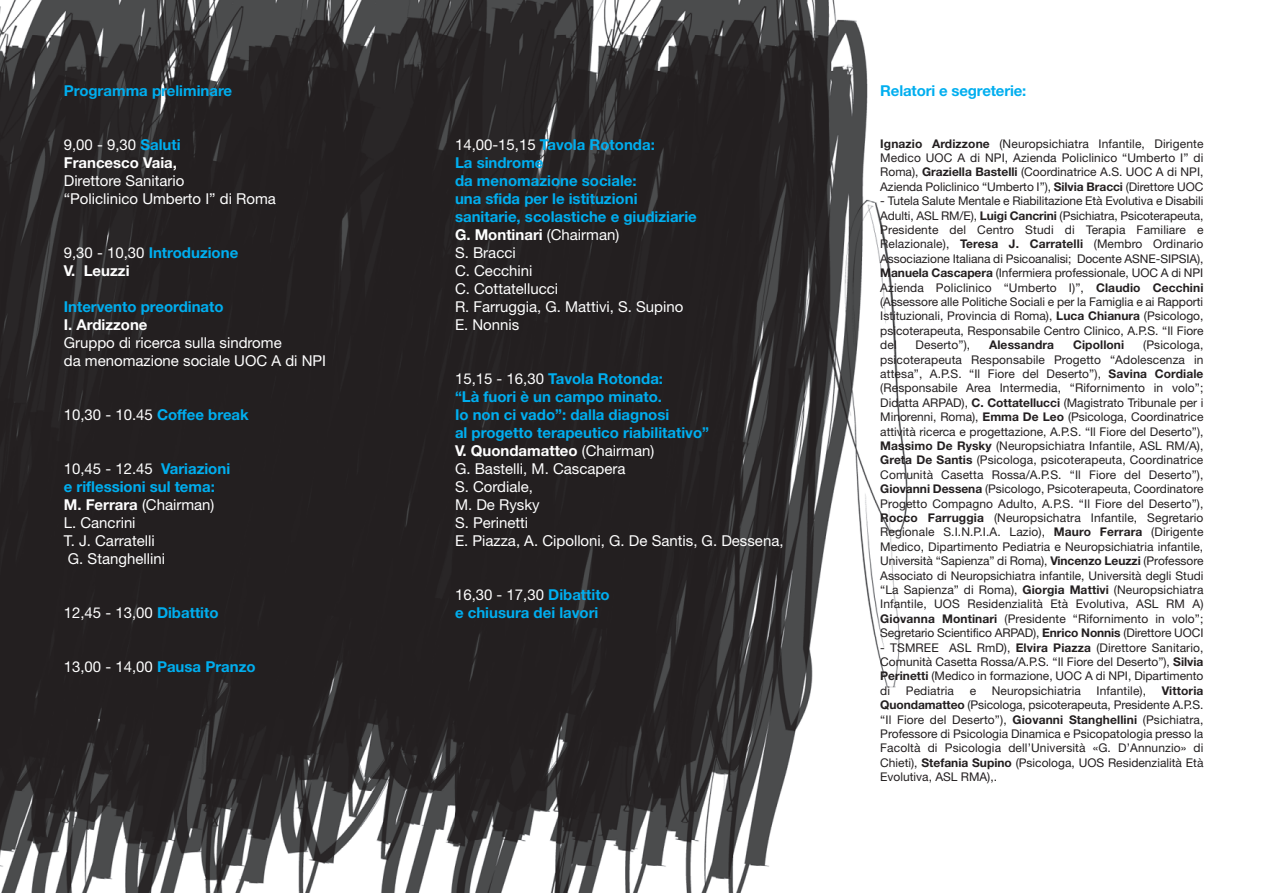
<style>
.page{position:relative;width:1263px;height:893px;background:#fff}
.page>*{position:absolute;margin:0;border:0;box-sizing:border-box;transform-origin:0 0}
.t1{font:15px/18px "Helvetica Neue";color:#fff}
.t2{font:700 15px/18px "Helvetica Neue";color:#00aeef}
.t3{font:700 15px/18px "Helvetica Neue";color:#fff}
.t4{font:12px/14.4px "Helvetica Neue";color:#231f20;text-align:justify}
.t5{font:700 12px "Helvetica Neue";letter-spacing:.01em;color:#231f20}
.s1{font-weight:400}
.s2{color:#00aeef}
.s3{font-weight:400;color:#fff}
.s4{color:#fff}
.s5{font-weight:700;color:#00aeef}
.s6{font-weight:700}
</style>
<div class="page">
<img style="left:0;top:0;width:908px;height:893px">
<p class="t2" style="left:64px;top:83px;width:170px">Programma preliminare</p>
<p class="t3" style="left:64px;top:137px;width:118px"><span class="s1">9,00 - 9,30</span> <span class="s2">Saluti<br></span>Francesco Vaia,</p>
<p class="t1" style="left:64px;top:173px;width:214px">Direttore Sanitario<br>“Policlinico Umberto I” di Roma</p>
<p class="t2" style="left:64px;top:245px;width:176px"><span class="s3">9,30 - 10,30</span> Introduzione<br><span class="s4">V. Leuzzi</span></p>
<p class="t2" style="left:64px;top:299px;width:161px">Intervento preordinato</p>
<p class="t3" style="left:64px;top:317px;width:85px">I. Ardizzone</p>
<p class="t1" style="left:64px;top:335px;width:264px">Gruppo di ricerca sulla sindrome<br>da menomazione sociale UOC A di NPI</p>
<p class="t1" style="left:64px;top:407px;width:187px">10,30 - 10.45 <span class="s5">Coffee break</span></p>
<p class="t1" style="left:64px;top:461px;width:168px">10,45 - 12.45 <span class="s5">Variazioni e riflessioni sul tema:<br></span><span class="s6">M. Ferrara</span> (Chairman)<br>L. Cancrini<br>T. J. Carratelli<br>G. Stanghellini</p>
<p class="t1" style="left:64px;top:605px;width:156px">12,45 - 13,00 <span class="s5">Dibattito</span></p>
<p class="t1" style="left:64px;top:659px;width:193px">13,00 - 14,00 <span class="s5">Pausa Pranzo</span></p>
<p class="t2" style="left:455px;top:137px;width:243px"><span class="s3">14,00-15,15</span> Tavola Rotonda:<br>La sindrome<br>da menomazione sociale:<br>una sfida per le istituzioni sanitarie, scolastiche e giudiziarie<br><span class="s4">G. Montinari</span> <span class="s3">(Chairman)<br>S. Bracci<br>C. Cecchini<br>C. Cottatellucci<br>R. Farruggia, G. Mattivi, S. Supino<br>E. Nonnis</span></p>
<p class="t1" style="left:455px;top:371px;width:330px">15,15 - 16,30 <span class="s5">Tavola Rotonda:<br>“Là fuori è un campo minato.<br>Io non ci vado”: dalla diagnosi<br>al progetto terapeutico riabilitativo”<br></span><span class="s6">V. Quondamatteo</span> (Chairman)<br>G. Bastelli, M. Cascapera<br>S. Cordiale,<br>M. De Rysky<br>S. Perinetti<br>E. Piazza, A. Cipolloni, G. De Santis, G. Dessena,</p>
<p class="t2" style="left:455px;top:587px;width:156px"><span class="s3">16,30 - 17,30</span> Dibattito e chiusura dei lavori</p>
<p class="t2" style="left:880px;top:83px;width:148px">Relatori e segreterie:</p>
<p class="t4" style="left:880px;top:137px;width:325px"><span class="s6">Ignazio Ardizzone</span> (Neuropsichiatra Infantile, Dirigente Medico UOC A di NPI, Azienda Policlinico “Umberto I” di Roma), <span class="s6">Graziella Bastelli</span> (Coordinatrice A.S. UOC A di NPI, Azienda Policlinico “Umberto I”), <span class="s6">Silvia Bracci</span> (Direttore UOC</p>
<p class="t4" style="left:880px;top:195px;width:325px">- Tutela Salute Mentale e Riabilitazione Età Evolutiva e Disabili Adulti, ASL RM/E), <span class="s6">Luigi Cancrini</span> (Psichiatra, Psicoterapeuta, Presidente del Centro Studi di Terapia Familiare e Relazionale), <span class="s6">Teresa J. Carratelli</span> (Membro Ordinario Associazione Italiana di Psicoanalisi; Docente ASNE-SIPSIA), <span class="s6">Manuela Cascapera</span> (Infermiera professionale, UOC A di NPI Azienda Policlinico “Umberto I)”, <span class="s6">Claudio Cecchini </span>(Assessore alle Politiche Sociali e per la Famiglia e ai Rapporti Istituzionali, Provincia di Roma), <span class="s6">Luca Chianura</span> (Psicologo, psicoterapeuta, Responsabile Centro Clinico, A.P.S. “Il Fiore del</p>
<p class="t4" style="left:880px;top:339px;width:325px;text-indent:263px">(Psicologa, psicoterapeuta Responsabile Progetto “Adolescenza in attesa”, A.P.S. “Il Fiore del Deserto”), <span class="s6">Savina Cordiale </span>(Responsabile Area Intermedia, “Rifornimento in volo”; Didatta ARPAD), <span class="s6">C. Cottatellucci</span> (Magistrato Tribunale per i Minorenni, Roma), <span class="s6">Emma De Leo</span> (Psicologa, Coordinatrice attività ricerca e progettazione, A.P.S. “Il Fiore del Deserto”), <span class="s6">Massimo De Rysky</span> (Neuropsichiatra Infantile, ASL RM/A), <span class="s6">Greta De Santis</span> (Psicologa, psicoterapeuta, Coordinatrice Comunità Casetta Rossa/A.P.S. “Il Fiore del Deserto”), <span class="s6">Giovanni Dessena</span> (Psicologo, Psicoterapeuta, Coordinatore Progetto Compagno Adulto, A.P.S. “Il Fiore del Deserto”), <span class="s6">Rocco Farruggia</span> (Neuropsichatra Infantile, Segretario Regionale S.I.N.P.I.A. Lazio), <span class="s6">Mauro Ferrara</span> (Dirigente Medico, Dipartimento Pediatria e Neuropsichiatria infantile, Università “Sapienza” di Roma), <span class="s6">Vincenzo Leuzzi</span> (Professore Associato di Neuropsichiatra infantile, Università degli Studi “La Sapienza” di Roma), <span class="s6">Giorgia Mattivi</span> (Neuropsichiatra Infantile, UOS Residenzialità Età Evolutiva, ASL RM A)<br><span class="s6">Giovanna Montinari</span> (Presidente “Rifornimento in volo”; Segretario Scientifico ARPAD), <span class="s6">Enrico Nonnis</span> (Direttore UOCI</p>
<p class="t4" style="left:880px;top:641px;width:325px">- TSMREE ASL RmD), <span class="s6">Elvira Piazza</span> (Direttore Sanitario, Comunità Casetta Rossa/A.P.S. “Il Fiore del Deserto”), <span class="s6">Silvia Perinetti</span> (Medico in formazione, UOC A di NPI, Dipartimento di</p>
<p class="t4" style="left:916px;top:339px;width:56px">Deserto”),</p>
<p class="t5" style="left:989px;top:341px;width:67px">Alessandra</p>
<p class="t5" style="left:1073px;top:341px;width:53px">Cipolloni</p>
<p class="t4" style="left:906px;top:685px;width:50px">Pediatria</p>
<p class="t4" style="left:970px;top:685px;width:8px">e</p>
<p class="t4" style="left:992px;top:685px;width:91px">Neuropsichiatria</p>
<p class="t4" style="left:1096px;top:685px;width:51px">Infantile),</p>
<p class="t4" style="left:880px;top:685px;width:325px;text-indent:281px"><span class="s6">Vittoria Quondamatteo</span> (Psicologa, psicoterapeuta, Presidente A.P.S. “Il Fiore del Deserto”), <span class="s6">Giovanni Stanghellini</span> (Psichiatra, Professore di Psicologia Dinamica e Psicopatologia presso la Facoltà di Psicologia dell’Università «G. D’Annunzio» di Chieti), <span class="s6">Stefania Supino</span> (Psicologa, UOS Residenzialità Età Evolutiva, ASL RMA),.</p>
</div>
